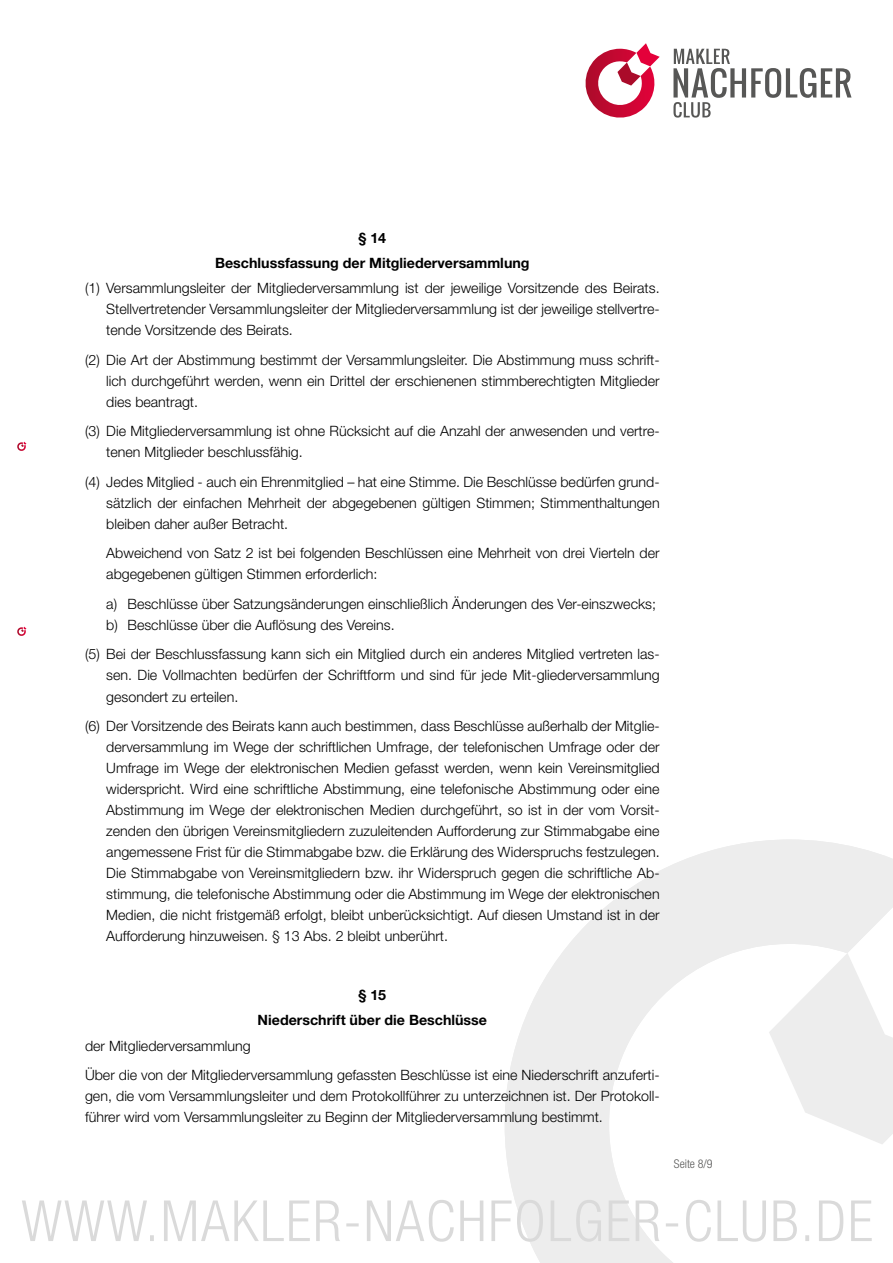
<style>
.page{position:relative;width:893px;height:1263px;background:#fff}
.page>*{position:absolute;margin:0;border:0;box-sizing:border-box;transform-origin:0 0}
.t1{font:300 14.25px/21px "Helvetica Neue";color:#000;text-align:justify}
.t2{font:700 14.25px/25.2px "Helvetica Neue";color:#000;text-align:center}
.t3{font:300 condensed 12px "Helvetica Neue";color:#575756}
</style>
<div class="page">
<div style="left:502px;top:839px;width:391px;height:424px;background:linear-gradient(to right,#f5f5f5,#f8f8f8)"></div>
<svg style="left:769px;top:953px;width:124px;height:191px"></svg>
<svg style="left:17px;top:442px;width:9px;height:9px"></svg>
<svg style="left:17px;top:627px;width:9px;height:9px"></svg>
<svg style="left:22px;top:1200px;width:850px;height:42px"></svg>
<svg style="left:585px;top:43px;width:75px;height:75px"></svg>
<svg style="left:673px;top:49px;width:178px;height:69px"></svg>
<p class="t2" style="left:215px;top:225px;width:316px">§ 14<br>Beschlussfassung der Mitgliederversammlung</p>
<p class="t1" style="left:106px;top:278px;width:555px;text-indent:-21px">(1) Versammlungsleiter der Mitgliederversammlung ist der jeweilige Vorsitzende des Beirats.<br>Stellvertretender Versammlungsleiter der Mitgliederversammlung ist der jeweilige stellvertre&shy;tende Vorsitzende des Beirats.</p>
<p class="t1" style="left:106px;top:349px;width:555px;text-indent:-21px">(2) Die Art der Abstimmung bestimmt der Versammlungsleiter. Die Abstimmung muss schrift&shy;lich durchgeführt werden, wenn ein Drittel der erschienenen stimmberechtigten Mitglieder dies beantragt.</p>
<p class="t1" style="left:106px;top:421px;width:555px;text-indent:-21px">(3) Die Mitgliederversammlung ist ohne Rücksicht auf die Anzahl der anwesenden und vertre&shy;tenen Mitglieder beschlussfähig.</p>
<p class="t1" style="left:106px;top:471px;width:555px;text-indent:-21px">(4) Jedes Mitglied - auch ein Ehrenmitglied – hat eine Stimme. Die Beschlüsse bedürfen grund&shy;sätzlich der einfachen Mehrheit der abgegebenen gültigen Stimmen; Stimmenthaltungen bleiben daher außer Betracht.</p>
<p class="t1" style="left:106px;top:543px;width:555px">Abweichend von Satz 2 ist bei folgenden Beschlüssen eine Mehrheit von drei Vierteln der abgegebenen gültigen Stimmen erforderlich:</p>
<p class="t1" style="left:106px;top:593px;width:551px">a) Beschlüsse über Satzungsänderungen einschließlich Änderungen des Ver-einszwecks; b) Beschlüsse über die Auflösung des Vereins.</p>
<p class="t1" style="left:106px;top:644px;width:555px;text-indent:-21px">(5) Bei der Beschlussfassung kann sich ein Mitglied durch ein anderes Mitglied vertreten las&shy;sen. Die Vollmachten bedürfen der Schriftform und sind für jede Mit-gliederversammlung gesondert zu erteilen.</p>
<p class="t1" style="left:106px;top:715px;width:555px;text-indent:-21px">(6) Der Vorsitzende des Beirats kann auch bestimmen, dass Beschlüsse außerhalb der Mitglie&shy;derversammlung im Wege der schriftlichen Umfrage, der telefonischen Umfrage oder der Umfrage im Wege der elektronischen Medien gefasst werden, wenn kein Vereinsmitglied widerspricht. Wird eine schriftliche Abstimmung, eine telefonische Abstimmung oder eine Abstimmung im Wege der elektronischen Medien durchgeführt, so ist in der vom Vorsit&shy;zenden den übrigen Vereinsmitgliedern zuzuleitenden Aufforderung zur Stimmabgabe eine angemessene Frist für die Stimmabgabe bzw. die Erklärung des Widerspruchs festzulegen.<br>Die Stimmabgabe von Vereinsmitgliedern bzw. ihr Widerspruch gegen die schriftliche Ab&shy;stimmung, die telefonische Abstimmung oder die Abstimmung im Wege der elektronischen Medien, die nicht fristgemäß erfolgt, bleibt unberücksichtigt. Auf diesen Umstand ist in der Aufforderung hinzuweisen. § 13 Abs. 2 bleibt unberührt.</p>
<p class="t2" style="left:258px;top:982px;width:231px">§ 15<br>Niederschrift über die Beschlüsse</p>
<p class="t1" style="left:85px;top:1030px;width:576px;line-height:29.5px">der Mitgliederversammlung<br>Über die von der Mitgliederversammlung gefassten Beschlüsse ist eine Niederschrift anzuferti-</p>
<p class="t1" style="left:85px;top:1085px;width:576px">gen, die vom Versammlungsleiter und dem Protokollführer zu unterzeichnen ist. Der Protokoll&shy;führer wird vom Versammlungsleiter zu Beginn der Mitgliederversammlung bestimmt.</p>
<p class="t3" style="left:674px;top:1157px;width:40px">Seite 8/9</p>
</div>
